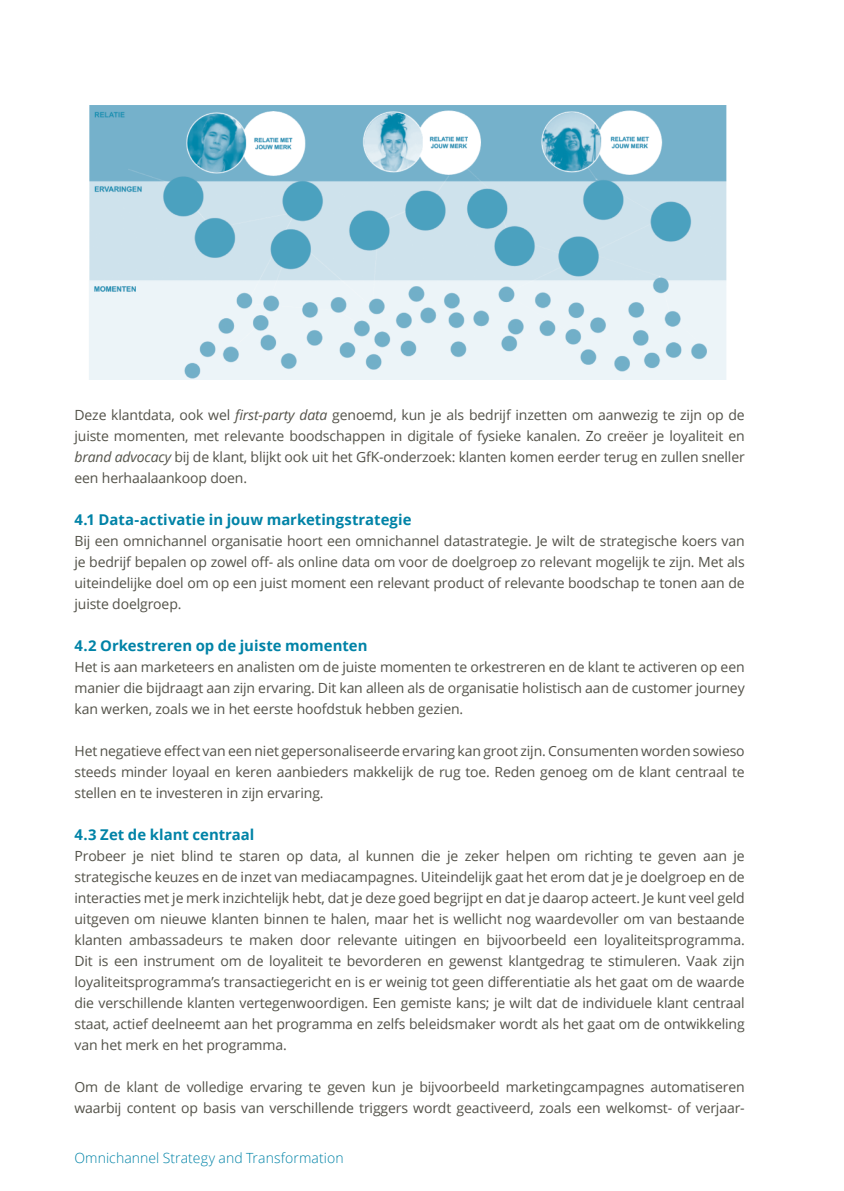
<style>
.page{position:relative;width:844px;height:1191px;background:#fff}
.page>*{position:absolute;margin:0;border:0;box-sizing:border-box;transform-origin:0 0}
.t1{font:700 14.88px "Open Sans";color:#0083a7}
.t2{font:14px/21px "Open Sans";letter-spacing:-.01em;color:#535249;text-align:justify}
.t3{font:300 14px "Open Sans";letter-spacing:.005em;color:#0083a7}
.s1{font-style:italic}
</style>
<div class="page">
<img style="left:89px;top:105px;width:638px;height:274px">
<p class="t2" style="left:74px;top:404px;width:671px">Deze klantdata, ook wel <span class="s1">first-party data</span> genoemd, kun je als bedrijf inzetten om aanwezig te zijn op de juiste momenten, met relevante boodschappen in digitale of fysieke kanalen. Zo creëer je loyaliteit en <span class="s1">brand advocacy</span> bij de klant, blijkt ook uit het GfK-onderzoek: klanten komen eerder terug en zullen sneller een herhaalaankoop doen.</p>
<p class="t1" style="left:74px;top:509px;width:338px">4.1 Data-activatie in jouw marketingstrategie</p>
<p class="t2" style="left:74px;top:530px;width:671px">Bij een omnichannel organisatie hoort een omnichannel datastrategie. Je wilt de strategische koers van je bedrijf bepalen op zowel off- als online data om voor de doelgroep zo relevant mogelijk te zijn. Met als uiteindelijke doel om op een juist moment een relevant product of relevante boodschap te tonen aan de juiste doelgroep.</p>
<p class="t1" style="left:74px;top:635px;width:294px">4.2 Orkestreren op de juiste momenten</p>
<p class="t2" style="left:74px;top:656px;width:671px">Het is aan marketeers en analisten om de juiste momenten te orkestreren en de klant te activeren op een manier die bijdraagt aan zijn ervaring. Dit kan alleen als de organisatie holistisch aan de customer journey kan werken, zoals we in het eerste hoofdstuk hebben gezien.</p>
<p class="t2" style="left:74px;top:740px;width:671px">Het negatieve effect van een niet gepersonaliseerde ervaring kan groot zijn. Consumenten worden sowieso steeds minder loyaal en keren aanbieders makkelijk de rug toe. Reden genoeg om de klant centraal te stellen en te investeren in zijn ervaring.</p>
<p class="t1" style="left:74px;top:824px;width:181px">4.3 Zet de klant centraal</p>
<p class="t2" style="left:74px;top:845px;width:671px">Probeer je niet blind te staren op data, al kunnen die je zeker helpen om richting te geven aan je strategische keuzes en de inzet van mediacampagnes. Uiteindelijk gaat het erom dat je je doelgroep en de interacties met je merk inzichtelijk hebt, dat je deze goed begrijpt en dat je daarop acteert. Je kunt veel geld uitgeven om nieuwe klanten binnen te halen, maar het is wellicht nog waardevoller om van bestaande klanten ambassadeurs te maken door relevante uitingen en bijvoorbeeld een loyaliteitsprogramma.<br>Dit is een instrument om de loyaliteit te bevorderen en gewenst klantgedrag te stimuleren. Vaak zijn loyaliteitsprogramma’s transactiegericht en is er weinig tot geen differentiatie als het gaat om de waarde die verschillende klanten vertegenwoordigen. Een gemiste kans; je wilt dat de individuele klant centraal staat, actief deelneemt aan het programma en zelfs beleidsmaker wordt als het gaat om de ontwikkeling van het merk en het programma.</p>
<p class="t2" style="left:74px;top:1076px;width:671px">Om de klant de volledige ervaring te geven kun je bijvoorbeeld marketingcampagnes automatiseren waarbij content op basis van verschillende triggers wordt geactiveerd, zoals een welkomst- of verjaar-</p>
<p class="t3" style="left:74px;top:1148px;width:271px">Omnichannel Strategy and Transformation</p>
</div>
